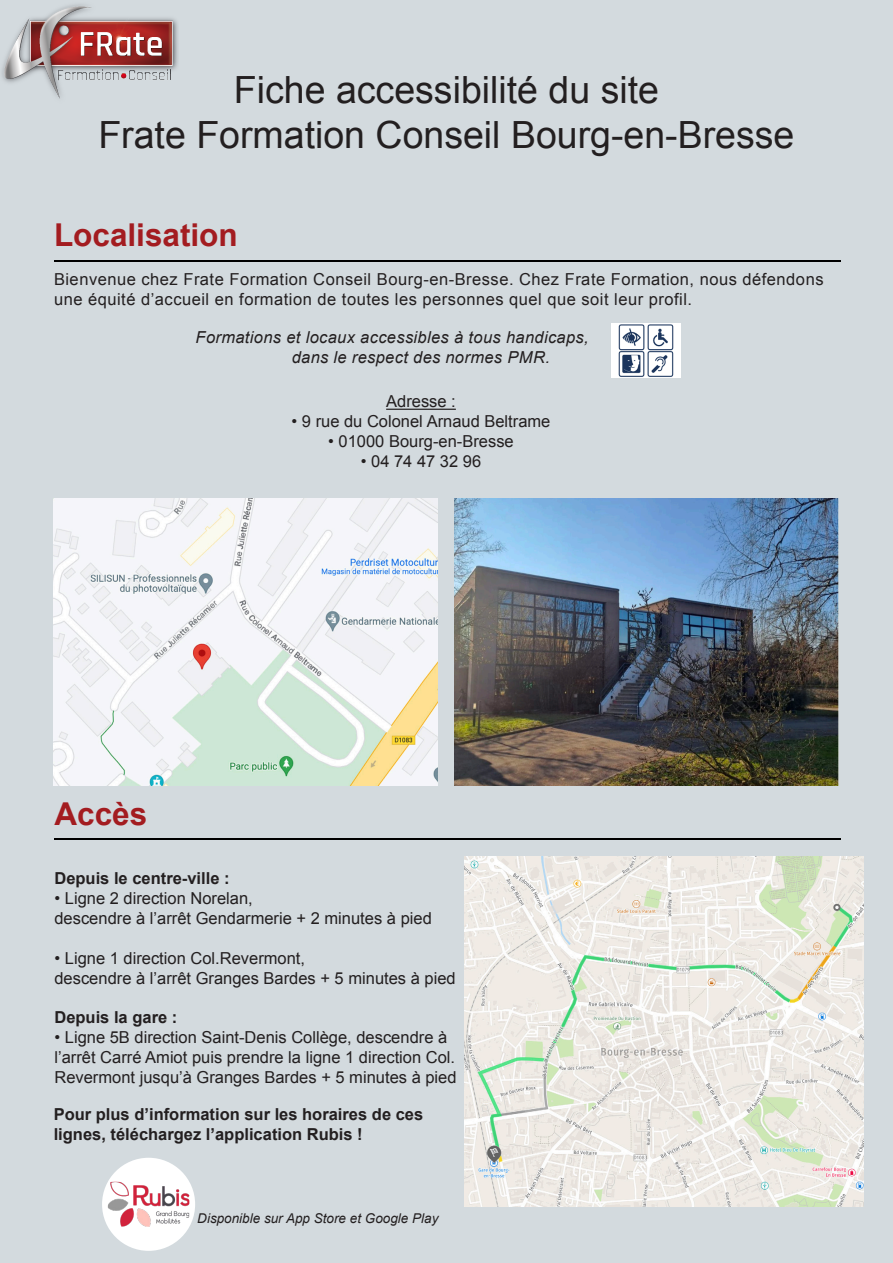
<style>
.page{position:relative;width:893px;height:1263px;background:#d3dade}
.page>*{position:absolute;margin:0;border:0;box-sizing:border-box;transform-origin:0 0}
.t1{font:37.5px "Arial";color:#231f20}
.t2{font:700 31.5px "Arial";color:#a31c20}
.t3{font:16.5px/19.8px "Arial";color:#231f20}
.t4{font:16.5px/19.8px "Arial";letter-spacing:.03em;color:#231f20}
.t5{font:700 16.5px/19.8px "Arial";color:#231f20}
.t6{font:italic 16.5px "Arial";letter-spacing:.02em;color:#231f20}
.t7{font:italic 13.5px "Arial";color:#231f20}
</style>
<div class="page">
<img style="left:2px;top:4px;width:176px;height:95px">
<hr style="left:54px;top:260px;width:787px;height:1px;background:#000">
<hr style="left:54px;top:838px;width:787px;height:2px;background:#000">
<hr style="left:386px;top:409px;width:70px;height:1px;background:#231f20">
<img style="left:612px;top:323px;width:69px;height:54px">
<img style="left:54px;top:499px;width:384px;height:287px">
<img style="left:465px;top:856px;width:398px;height:350px">
<div style="left:102px;top:1158px;width:93px;height:93px;background:#fff;border-radius:50%"></div>
<img style="left:108px;top:1182px;width:81px;height:45px">
<img style="left:454px;top:499px;width:384px;height:287px">
<p class="t1" style="left:234px;top:65px;width:427px">Fiche accessibilité du site</p>
<p class="t1" style="left:98px;top:110px;width:698px">Frate Formation Conseil Bourg-en-Bresse</p>
<p class="t2" style="left:54px;top:214px;width:185px">Localisation</p>
<p class="t4" style="left:54px;top:269px;width:771px">Bienvenue chez Frate Formation Conseil Bourg-en-Bresse. Chez Frate Formation, nous défendons une équité d’accueil en formation de toutes les personnes quel que soit leur profil.</p>
<p class="t6" style="left:196px;top:327px;width:395px">Formations et locaux accessibles à tous handicaps,</p>
<p class="t6" style="left:292px;top:347px;width:260px">dans le respect des normes PMR.</p>
<p class="t2" style="left:54px;top:793px;width:94px">Accès</p>
<p class="t3" style="left:386px;top:392px;width:71px">Adresse :</p>
<p class="t3" style="left:292px;top:412px;width:260px">• 9 rue du Colonel Arnaud Beltrame</p>
<p class="t3" style="left:328px;top:432px;width:187px">• 01000 Bourg-en-Bresse</p>
<p class="t3" style="left:361px;top:451px;width:122px">• 04 74 47 32 96</p>
<p class="t5" style="left:54px;top:869px;width:177px">Depuis le centre-ville :</p>
<p class="t3" style="left:54px;top:889px;width:200px">• Ligne 2 direction Norelan,</p>
<p class="t3" style="left:54px;top:908px;width:379px">descendre à l’arrêt Gendarmerie + 2 minutes à pied</p>
<p class="t3" style="left:54px;top:948px;width:252px">• Ligne 1 direction Col.Revermont,</p>
<p class="t3" style="left:54px;top:968px;width:403px">descendre à l’arrêt Granges Bardes + 5 minutes à pied</p>
<p class="t5" style="left:54px;top:1008px;width:124px">Depuis la gare :</p>
<p class="t3" style="left:54px;top:1027px;width:404px">• Ligne 5B direction Saint-Denis Collège, descendre à l’arrêt Carré Amiot puis prendre la ligne 1 direction Col.<br>Revermont jusqu’à Granges Bardes + 5 minutes à pied</p>
<p class="t5" style="left:54px;top:1105px;width:371px">Pour plus d’information sur les horaires de ces lignes, téléchargez l’application Rubis !</p>
<p class="t7" style="left:197px;top:1210px;width:243px">Disponible sur App Store et Google Play</p>
</div>
